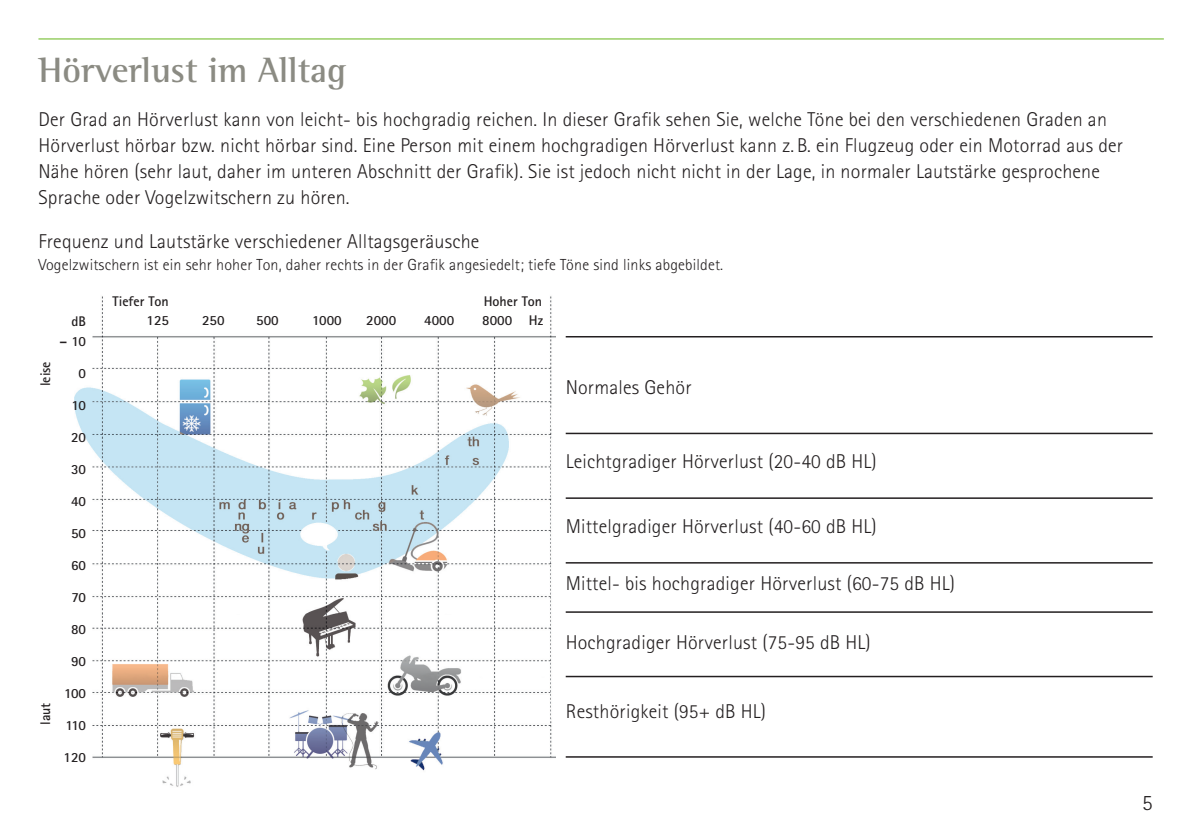
<style>
.page{position:relative;width:1191px;height:840px;background:#fff}
.page>*{position:absolute;margin:0;border:0;box-sizing:border-box;transform-origin:0 0}
.t1{font:700 36px "Rotis Semi Serif Pro";color:#8b8b83}
.t2{font:300 22px "Rotis Sans Serif Pro";color:#231f20}
.t3{font:300 20px/26px "Rotis Sans Serif Pro";letter-spacing:.01em;color:#231f20}
.t4{font:300 16px "Rotis Sans Serif Pro";letter-spacing:.01em;color:#231f20}
.t5{font:700 14px "Rotis Sans Serif Pro";color:#231f20}
</style>
<div class="page">
<hr style="left:38px;top:38px;width:1125px;height:2px;background:#7fc241">
<img style="left:74px;top:296px;width:482px;height:491px">
<hr style="left:566px;top:432px;width:586px;height:2px;background:#231f20">
<hr style="left:566px;top:336px;width:586px;height:1px;background:#231f20">
<hr style="left:566px;top:497px;width:586px;height:1px;background:#231f20">
<hr style="left:566px;top:561px;width:586px;height:2px;background:#231f20">
<hr style="left:566px;top:611px;width:586px;height:1px;background:#231f20">
<hr style="left:566px;top:675px;width:586px;height:2px;background:#231f20">
<hr style="left:566px;top:755px;width:586px;height:2px;background:#231f20">
<h1 class="t1" style="left:38px;top:56px;width:309px">Hörverlust im Alltag</h1>
<p class="t3" style="left:38px;top:108px;width:1086px">Der Grad an Hörverlust kann von leicht- bis hochgradig reichen. In dieser Grafik sehen Sie, welche Töne bei den verschiedenen Graden an Hörverlust hörbar bzw. nicht hörbar sind. Eine Person mit einem hochgradigen Hörverlust kann z. B. ein Flugzeug oder ein Motorrad aus der Nähe hören (sehr laut, daher im unteren Abschnitt der Grafik). Sie ist jedoch nicht nicht in der Lage, in normaler Lautstärke gesprochene Sprache oder Vogelzwitschern zu hören.</p>
<p class="t3" style="left:38px;top:230px;width:442px">Frequenz und Lautstärke verschiedener Alltagsgeräusche</p>
<p class="t4" style="left:38px;top:258px;width:686px">Vogelzwitschern ist ein sehr hoher Ton, daher rechts in der Grafik angesiedelt; tiefe Töne sind links abgebildet.</p>
<p class="t5" style="left:113px;top:295px;width:58px">Tiefer Ton</p>
<p class="t5" style="left:484px;top:295px;width:60px">Hoher Ton</p>
<p class="t5" style="left:40px;top:386px;width:26px;rotate:-90deg">leise</p>
<p class="t5" style="left:40px;top:724px;width:24px;rotate:-90deg">laut</p>
<p class="t5" style="left:72px;top:316px;width:16px">dB</p>
<p class="t5" style="left:146px;top:314px;width:24px">125</p>
<p class="t5" style="left:202px;top:314px;width:24px">250</p>
<p class="t5" style="left:256px;top:314px;width:24px">500</p>
<p class="t5" style="left:312px;top:314px;width:31px">1000</p>
<p class="t5" style="left:366px;top:314px;width:32px">2000</p>
<p class="t5" style="left:424px;top:314px;width:32px">4000</p>
<p class="t5" style="left:482px;top:314px;width:62px">8000 Hz</p>
<p class="t5" style="left:60px;top:336px;width:28px">– 10</p>
<p class="t5" style="left:79px;top:368px;width:9px">0</p>
<p class="t5" style="left:72px;top:400px;width:16px">10</p>
<p class="t5" style="left:71px;top:432px;width:17px">20</p>
<p class="t5" style="left:71px;top:464px;width:17px">30</p>
<p class="t5" style="left:71px;top:496px;width:17px">40</p>
<p class="t5" style="left:71px;top:528px;width:17px">50</p>
<p class="t5" style="left:71px;top:560px;width:17px">60</p>
<p class="t5" style="left:72px;top:592px;width:16px">70</p>
<p class="t5" style="left:71px;top:624px;width:17px">80</p>
<p class="t5" style="left:71px;top:656px;width:17px">90</p>
<p class="t5" style="left:64px;top:687px;width:24px">100</p>
<p class="t5" style="left:66px;top:719px;width:22px">110</p>
<p class="t5" style="left:64px;top:751px;width:24px">120</p>
<p class="t3" style="left:566px;top:375px;width:127px">Normales Gehör</p>
<p class="t3" style="left:566px;top:450px;width:312px">Leichtgradiger Hörverlust (20-40 dB HL)</p>
<p class="t3" style="left:566px;top:515px;width:312px">Mittelgradiger Hörverlust (40-60 dB HL)</p>
<p class="t3" style="left:566px;top:572px;width:391px">Mittel- bis hochgradiger Hörverlust (60-75 dB HL)</p>
<p class="t3" style="left:566px;top:631px;width:306px">Hochgradiger Hörverlust (75-95 dB HL)</p>
<p class="t3" style="left:566px;top:700px;width:202px">Resthörigkeit (95+ dB HL)</p>
<p class="t2" style="left:1142px;top:794px;width:12px">5</p>
</div>
